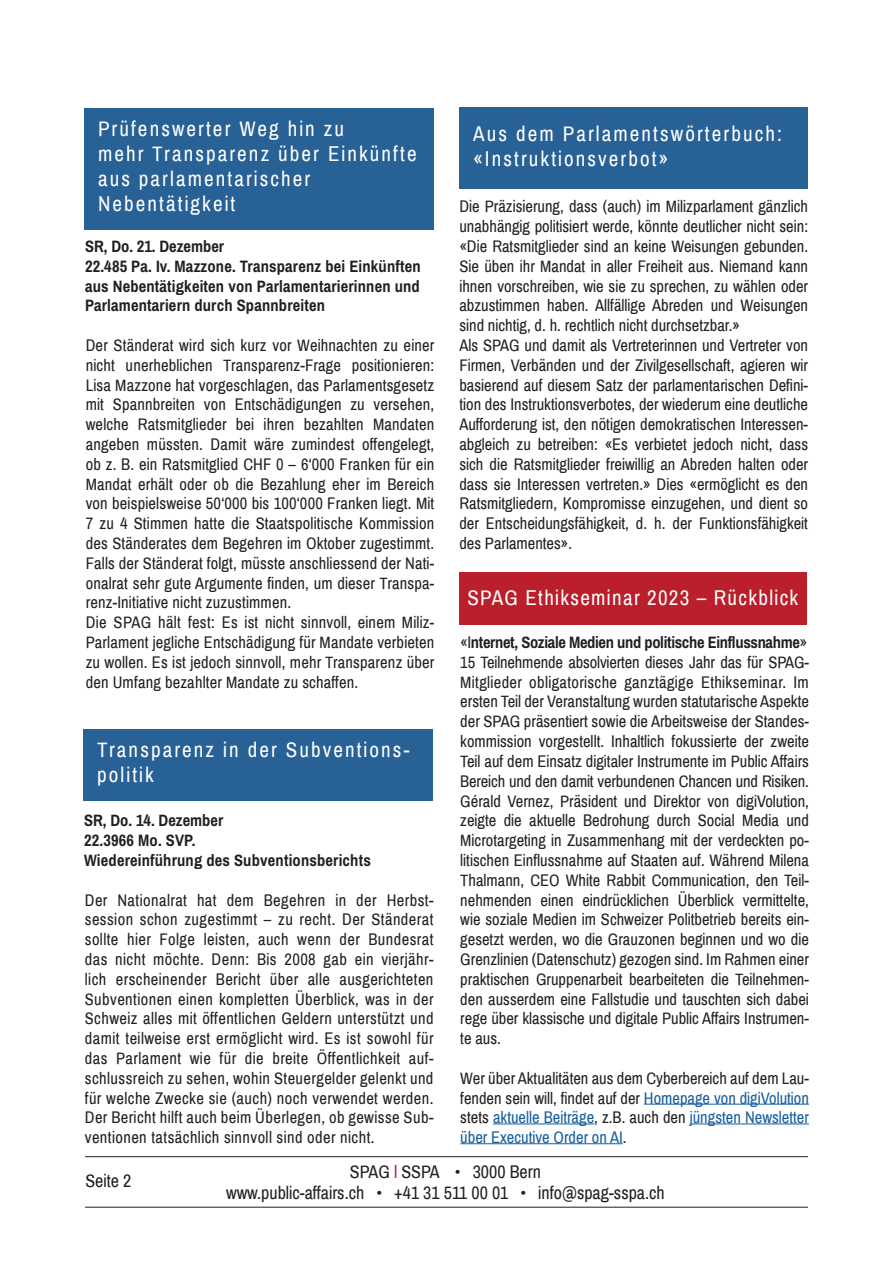
<style>
.page{position:relative;width:893px;height:1263px;background:#fff}
.page>*{position:absolute;margin:0;border:0;box-sizing:border-box;transform-origin:0 0}
.t1{font:21px/25.2px "Archivo Narrow";letter-spacing:.1em;color:#fff}
.t2{font:21px "Archivo Narrow";letter-spacing:.065em;color:#fff}
.t3{font:18px/21.6px "Archivo Narrow";color:#231f20;text-align:center}
.Spag_normal{font:16.5px/19.8px "Archivo Narrow";color:#231f20;text-align:justify}
.Spag_normal-2{font:700 16.5px/19.8px "Archivo Narrow";letter-spacing:.01em;color:#231f20;text-align:justify}
.Spag_normal-3{font:700 16.5px "Archivo Narrow";letter-spacing:-.02em;color:#231f20}
.s1{font-weight:400}
.s2{color:#175d9e}
.s3{color:#ba1f2b}
</style>
<div class="page">
<hr style="left:85px;top:1156px;width:723px;height:1px;background:#231f20">
<hr style="left:85px;top:1207px;width:723px;height:1px;background:#231f20">
<div style="left:84px;top:108px;width:350px;height:122px;background:#286196"></div>
<div style="left:459px;top:108px;width:349px;height:81px;background:#286196"></div>
<div style="left:83px;top:729px;width:350px;height:72px;background:#286196"></div>
<div style="left:459px;top:572px;width:348px;height:52px;background:#ba1f2b"></div>
<hr style="left:644px;top:1104px;width:165px;height:1px;background:#175d9e">
<hr style="left:493px;top:1124px;width:101px;height:1px;background:#175d9e">
<hr style="left:690px;top:1124px;width:119px;height:1px;background:#175d9e">
<hr style="left:460px;top:1143px;width:163px;height:1px;background:#175d9e">
<p class="t1" style="left:98px;top:116px;width:248px">Prüfenswerter Weg hin zu</p>
<p class="t1" style="left:98px;top:141px;width:320px">mehr Transparenz über Einkünfte aus parlamentarischer</p>
<p class="t1" style="left:98px;top:192px;width:139px">Nebentätigkeit</p>
<p class="Spag_normal-2" style="left:85px;top:236px;width:141px">SR, Do. 21. Dezember</p>
<p class="Spag_normal-2" style="left:85px;top:256px;width:337px">22.485 Pa. Iv. Mazzone. Transparenz bei Einkünften aus Nebentätigkeiten von Parlamentarierinnen und Parlamentariern durch Spannbreiten</p>
<p class="Spag_normal" style="left:86px;top:336px;width:350px">Der Ständerat wird sich kurz vor Weihnachten zu einer nicht unerheblichen Transparenz-Frage positionieren:<br>Lisa Mazzone hat vorgeschlagen, das Parlamentsgesetz mit Spannbreiten von Entschädigungen zu versehen, welche Ratsmitglieder bei ihren bezahlten Mandaten angeben müssten. Damit wäre zumindest offengelegt, ob z. B. ein Ratsmitglied CHF 0 – 6‘000 Franken für ein Mandat erhält oder ob die Bezahlung eher im Bereich von beispielsweise 50‘000 bis 100‘000 Franken liegt. Mit 7 zu 4 Stimmen hatte die Staatspolitische Kommission des Ständerates dem Begehren im Oktober zugestimmt.<br>Falls der Ständerat folgt, müsste anschliessend der Nati&shy;onalrat sehr gute Argumente finden, um dieser Transpa&shy;renz-Initiative nicht zuzustimmen.</p>
<p class="Spag_normal" style="left:86px;top:613px;width:350px">Die SPAG hält fest: Es ist nicht sinnvoll, einem Miliz-Parlament jegliche Entschädigung für Mandate verbieten zu wollen. Es ist jedoch sinnvoll, mehr Transparenz über den Umfang bezahlter Mandate zu schaffen.</p>
<p class="t1" style="left:97px;top:737px;width:314px">Transparenz in der Subventions&shy;politik</p>
<p class="Spag_normal-2" style="left:84px;top:811px;width:141px">SR, Do. 14. Dezember</p>
<p class="Spag_normal-2" style="left:84px;top:830px;width:113px">22.3966 Mo. SVP.</p>
<p class="Spag_normal-2" style="left:84px;top:850px;width:288px">Wiedereinführung des Subventionsberichts</p>
<p class="Spag_normal" style="left:85px;top:890px;width:350px">Der Nationalrat hat dem Begehren in der Herbst&shy;session schon zugestimmt – zu recht. Der Ständerat sollte hier Folge leisten, auch wenn der Bundesrat das nicht möchte. Denn: Bis 2008 gab ein vierjähr&shy;lich erscheinender Bericht über alle ausgerichteten Subventionen einen kompletten Überblick, was in der Schweiz alles mit öffentlichen Geldern unterstützt und damit teilweise erst ermöglicht wird. Es ist sowohl für das Parlament wie für die breite Öffentlichkeit auf&shy;schlussreich zu sehen, wohin Steuergelder gelenkt und für welche Zwecke sie (auch) noch verwendet werden.<br>Der Bericht hilft auch beim Überlegen, ob gewisse Sub&shy;ventionen tatsächlich sinnvoll sind oder nicht.</p>
<p class="t1" style="left:473px;top:122px;width:310px">Aus dem Parlamentswörterbuch: «Instruktionsverbot»</p>
<p class="Spag_normal" style="left:459px;top:197px;width:350px">Die Präzisierung, dass (auch) im Milizparlament gänzlich unabhängig politisiert werde, könnte deutlicher nicht sein: «Die Ratsmitglieder sind an keine Weisungen gebunden.<br>Sie üben ihr Mandat in aller Freiheit aus. Niemand kann ihnen vorschreiben, wie sie zu sprechen, zu wählen oder abzustimmen haben. Allfällige Abreden und Weisungen sind nichtig, d. h. rechtlich nicht durchsetzbar.»</p>
<p class="Spag_normal" style="left:459px;top:336px;width:350px">Als SPAG und damit als Vertreterinnen und Vertreter von Firmen, Verbänden und der Zivilgesellschaft, agieren wir basierend auf diesem Satz der parlamentarischen Defini&shy;tion des Instruktionsverbotes, der wiederum eine deutliche Aufforderung ist, den nötigen demokratischen Interessen&shy;abgleich zu betreiben: «Es verbietet jedoch nicht, dass sich die Ratsmitglieder freiwillig an Abreden halten oder dass sie Interessen vertreten.» Dies «ermöglicht es den Ratsmitgliedern, Kompromisse einzugehen, und dient so der Entscheidungsfähigkeit, d. h. der Funktionsfähigkeit des Parlamentes».</p>
<p class="t2" style="left:467px;top:585px;width:332px">SPAG Ethikseminar 2023 – Rückblick</p>
<p class="Spag_normal-3" style="left:460px;top:632px;width:348px"><span class="s1">«I</span>nternet, Soziale Medien und politische Einflussnahme<span class="s1">»</span></p>
<p class="Spag_normal" style="left:460px;top:653px;width:354px;text-align:left">15 Teilnehmende absolvierten dieses Jahr das für SPAG-- Mitglieder obligatorische ganztägige Ethikseminar. Im ersten Teil der Veranstaltung wurden statutarische Aspekte der SPAG präsentiert sowie die Arbeitsweise der Standes&shy;kommission vorgestellt. Inhaltlich fokussierte der zweite Teil auf dem Einsatz digitaler Instrumente im Public Affairs Bereich und den damit verbundenen Chancen und Risiken.<br>Gérald Vernez, Präsident und Direktor von digiVolution, zeigte die aktuelle Bedrohung durch Social Media und Microtargeting in Zusammenhang mit der verdeckten po&shy;litischen Einflussnahme auf Staaten auf. Während -Milena Thalmann, CEO White Rabbit Communication, den Teil&shy;nehmenden einen eindrücklichen Überblick vermittelte, wie soziale Medien im Schweizer Politbetrieb bereits ein&shy;gesetzt werden, wo die Grauzonen beginnen und wo die Grenzlinien (Datenschutz) gezogen sind. Im Rahmen einer praktischen Gruppenarbeit bearbeiteten die Teilnehmen&shy;den ausserdem eine Fallstudie und tauschten sich dabei rege über klassische und digitale Public Affairs Instrumen&shy;te aus.</p>
<p class="Spag_normal" style="left:460px;top:1068px;width:350px">Wer über Aktualitäten aus dem Cyberbereich auf dem Lau&shy;fenden sein will, findet auf der <span class="s2">Homepage von digiVolution </span>stets <span class="s2">aktuelle Beiträge</span>, z.B. auch den <span class="s2">jüngsten Newsletter über Executive Order on AI</span>.</p>
<p class="t3" style="left:85px;top:1171px;width:47px">Seite 2</p>
<p class="t3" style="left:226px;top:1161px;width:440px">SPAG <span class="s3">l</span> SSPA • 3000 Bern<br>www.public-affairs.ch • +41 31 511 00 01 • info@spag-sspa.ch</p>
</div>
